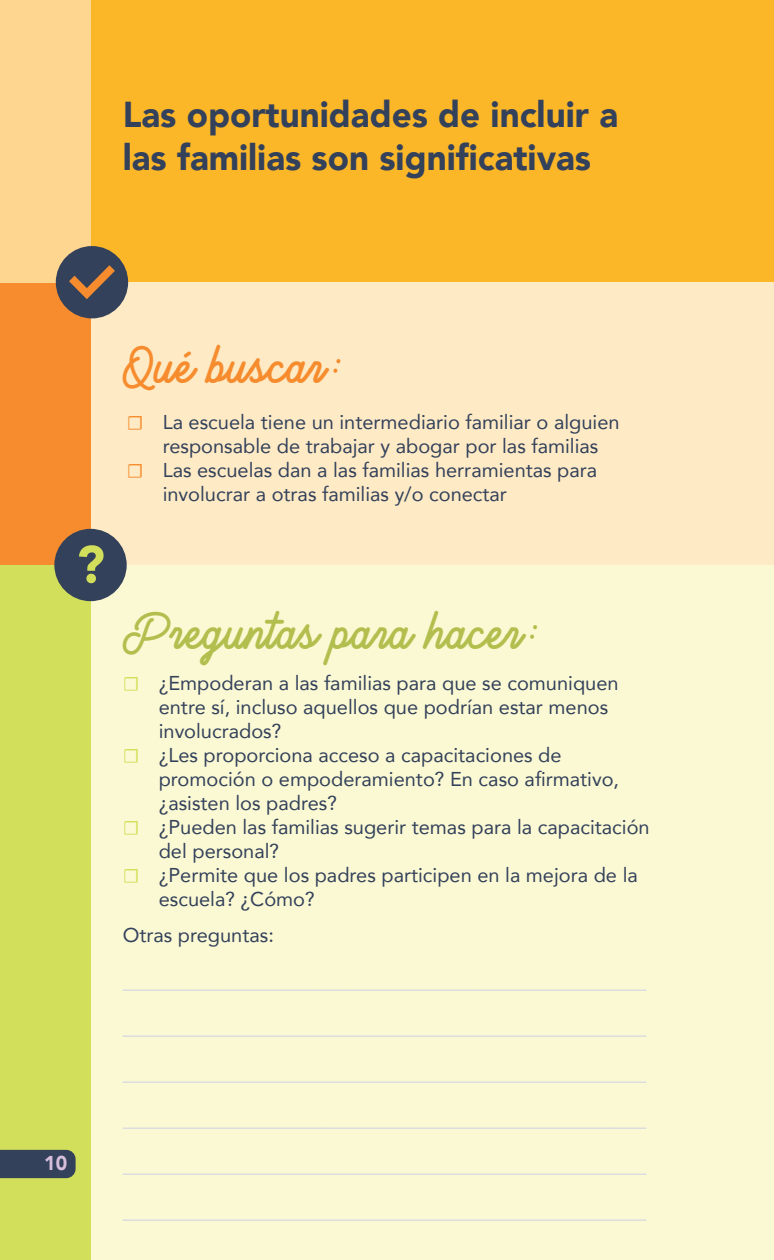
<style>
.page{position:relative;width:774px;height:1260px;background:#fff}
.page>*{position:absolute;margin:0;border:0;box-sizing:border-box;transform-origin:0 0}
.t1{font:900 52px "Avenir";color:#d1df5b}
.t2{font:43.4px "Brandon Smith";color:#b2bf4e}
.t3{font:43.4px "Brandon Smith";color:#f68c2e}
.t4{font:900 36px/43.2px "Avenir";color:#33415b}
.t5{font:24px/46px "Avenir";color:#dcdddf;text-align:justify}
.t6{font:20px "Avenir";color:#33415b}
.t7{font:900 20px "Avenir";color:#d8bfdb}
.s1{font-family:"Minion Pro";color:#f68c2e}
.s2{font-family:"Minion Pro";color:#d1df5b}
</style>
<div class="page">
<div style="left:18px;top:564px;width:756px;height:696px;background:#fbf9d3"></div>
<div style="left:18px;top:282px;width:756px;height:282px;background:#feeac5"></div>
<div style="left:0;top:565px;width:91px;height:695px;background:#d1df5b"></div>
<div style="left:0;top:282px;width:91px;height:282px;background:#f68c2e"></div>
<div style="left:18px;top:0;width:756px;height:282px;background:#fcb729"></div>
<div style="left:0;top:0;width:91px;height:282px;background:#fed690"></div>
<div style="left:54px;top:529px;width:73px;height:72px;background:#33415b;border-radius:50%"></div>
<div style="left:56px;top:246px;width:72px;height:72px;background:#33415b;border-radius:50%"></div>
<svg style="left:69px;top:265px;width:46px;height:34px"></svg>
<div style="left:0;top:1150px;width:76px;height:28px;background:#33415b"></div>
<h3 class="t4" style="left:123px;top:92px;width:497px">Las oportunidades de incluir a las familias son significativas</h3>
<h1 class="t1" style="left:76px;top:520px;width:30px">?</h1>
<p class="t7" style="left:44px;top:1146px;width:24px">10</p>
<h2 class="t3" style="left:123px;top:333px;width:222px">Qué buscar:</h2>
<p class="t6" style="left:127px;top:406px;width:494px"><span class="s1">☐</span> La escuela tiene un intermediario familiar o alguien</p>
<p class="t6" style="left:163px;top:430px;width:437px">responsable de trabajar y abogar por las familias</p>
<p class="t6" style="left:127px;top:454px;width:472px"><span class="s1">☐</span> Las escuelas dan a las familias herramientas para</p>
<p class="t6" style="left:163px;top:478px;width:346px">involucrar a otras familias y/o conectar</p>
<h2 class="t2" style="left:123px;top:599px;width:419px">Preguntas para hacer:</h2>
<p class="t6" style="left:123px;top:667px;width:497px"><span class="s2">☐</span> ¿Empoderan a las familias para que se comuniquen</p>
<p class="t6" style="left:159px;top:691px;width:451px">entre sí, incluso aquellos que podrían estar menos</p>
<p class="t6" style="left:159px;top:715px;width:124px">involucrados?</p>
<p class="t6" style="left:123px;top:739px;width:440px"><span class="s2">☐</span> ¿Les proporciona acceso a capacitaciones de</p>
<p class="t6" style="left:159px;top:763px;width:462px">promoción o empoderamiento? En caso afirmativo,</p>
<p class="t6" style="left:159px;top:787px;width:180px">¿asisten los padres?</p>
<p class="t6" style="left:123px;top:811px;width:528px"><span class="s2">☐</span> ¿Pueden las familias sugerir temas para la capacitación</p>
<p class="t6" style="left:159px;top:835px;width:122px">del personal?</p>
<p class="t6" style="left:123px;top:859px;width:517px"><span class="s2">☐</span> ¿Permite que los padres participen en la mejora de la</p>
<p class="t6" style="left:159px;top:883px;width:158px">escuela? ¿Cómo?</p>
<p class="t6" style="left:123px;top:919px;width:153px">Otras preguntas:</p>
<p class="t5" style="left:123px;top:956px;width:525px">_____________________________________________ _____________________________________________ _____________________________________________ _____________________________________________ _____________________________________________ _____________________________________________</p>
</div>
